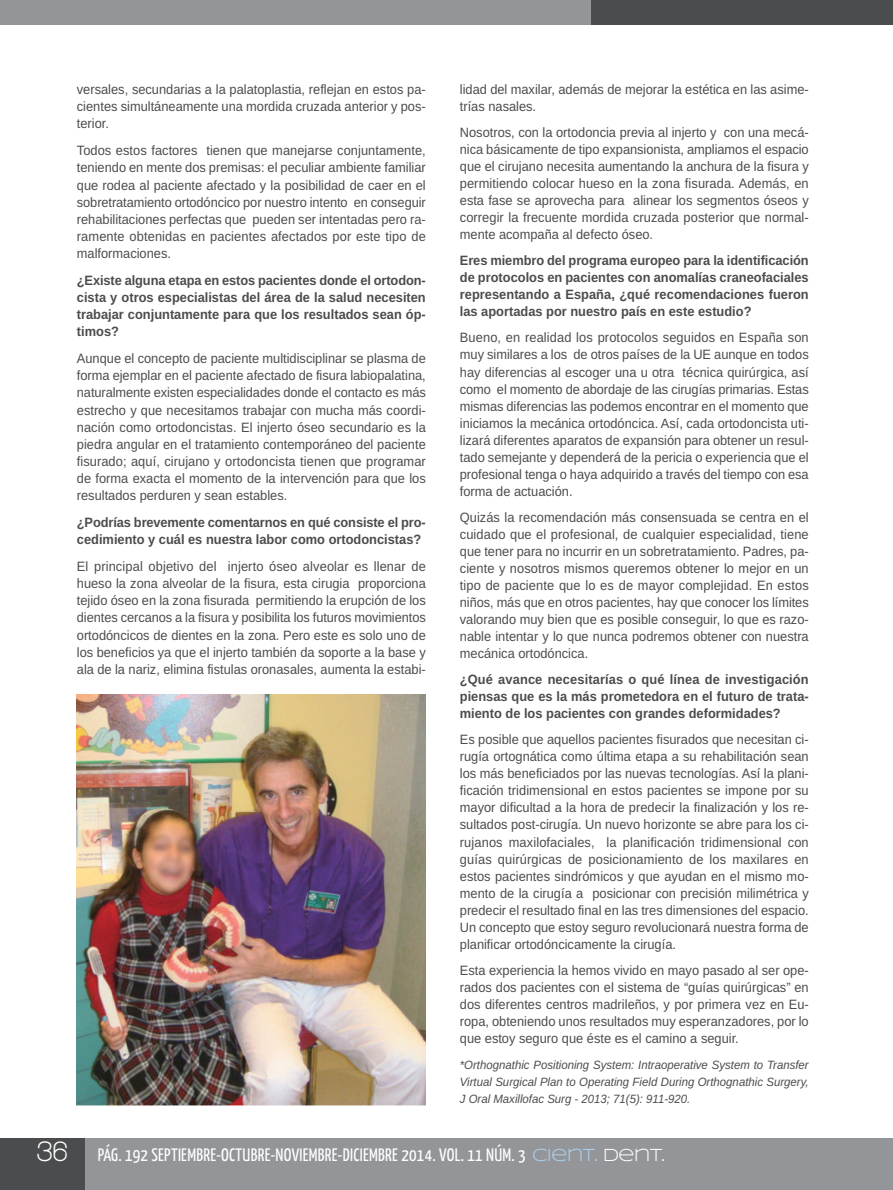
<style>
.page{position:relative;width:893px;height:1190px;background:#fff}
.page>*{position:absolute;margin:0;border:0;box-sizing:border-box;transform-origin:0 0}
.t1{font:18px "Yanone Kaffeesatz";letter-spacing:.015em;color:#fff}
.t2{font:13.5px/17.1px "Arimo";color:#4b4c4d;text-align:justify;scale:.95 1}
.t3{font:700 13.5px/17.1px "Arimo";color:#4b4c4d;text-align:justify;scale:.95 1}
.t4{font:italic 12px/17.1px "Arimo";color:#4b4c4d;text-align:justify;scale:.95 1}
.s1{font-family:"Walkway";font-weight:700;font-size:30px}
.s2{font-family:"Syncopate";color:#add2ed}
.s3{font-family:"Syncopate"}
</style>
<div class="page">
<div style="left:0;top:1137px;width:892px;height:52px;background:#939598"></div>
<div style="left:0;top:0;width:599px;height:24px;background:#939598"></div>
<div style="left:591px;top:0;width:301px;height:24px;background:#4b4c4d"></div>
<div style="left:0;top:1137px;width:85px;height:52px;background:#4b4c4d"></div>
<img style="left:77px;top:694px;width:349px;height:411px">
<p class="t2" style="left:77px;top:81px;width:369px">versales, secundarias a la palatoplastia, reflejan en estos pa&shy;cientes simultáneamente una mordida cruzada anterior y pos&shy;terior.</p>
<p class="t2" style="left:77px;top:142px;width:369px">Todos estos factores tienen que manejarse conjuntamente, teniendo en mente dos premisas: el peculiar ambiente familiar que rodea al paciente afectado y la posibilidad de caer en el sobretratamiento ortodóncico por nuestro intento en conseguir rehabilitaciones perfectas que pueden ser intentadas pero ra&shy;ramente obtenidas en pacientes afectados por este tipo de malformaciones.</p>
<p class="t3" style="left:77px;top:272px;width:369px">¿Existe alguna etapa en estos pacientes donde el ortodon&shy;cista y otros especialistas del área de la salud necesiten trabajar conjuntamente para que los resultados sean óp&shy;timos?</p>
<p class="t2" style="left:77px;top:350px;width:369px">Aunque el concepto de paciente multidisciplinar se plasma de forma ejemplar en el paciente afectado de fisura labiopalatina, naturalmente existen especialidades donde el contacto es más estrecho y que necesitamos trabajar con mucha más coordi&shy;nación como ortodoncistas. El injerto óseo secundario es la piedra angular en el tratamiento contemporáneo del paciente fisurado; aquí, cirujano y ortodoncista tienen que programar de forma exacta el momento de la intervención para que los resultados perduren y sean estables.</p>
<p class="t3" style="left:77px;top:513px;width:369px">¿Podrías brevemente comentarnos en qué consiste el pro&shy;cedimiento y cuál es nuestra labor como ortodoncistas?</p>
<p class="t2" style="left:77px;top:558px;width:369px">El principal objetivo del injerto óseo alveolar es llenar de hueso la zona alveolar de la fisura, esta cirugia proporciona tejido óseo en la zona fisurada permitiendo la erupción de los dientes cercanos a la fisura y posibilita los futuros movimientos ortodóncicos de dientes en la zona. Pero este es solo uno de los beneficios ya que el injerto también da soporte a la base y ala de la nariz, elimina fistulas oronasales, aumenta la estabi-</p>
<p class="t2" style="left:460px;top:81px;width:369px">lidad del maxilar, además de mejorar la estética en las asime&shy;trías nasales.</p>
<p class="t2" style="left:460px;top:124px;width:369px">Nosotros, con la ortodoncia previa al injerto y con una mecá&shy;nica básicamente de tipo expansionista, ampliamos el espacio que el cirujano necesita aumentando la anchura de la fisura y permitiendo colocar hueso en la zona fisurada. Además, en esta fase se aprovecha para alinear los segmentos óseos y corregir la frecuente mordida cruzada posterior que normal&shy;mente acompaña al defecto óseo.</p>
<p class="t3" style="left:460px;top:252px;width:369px">Eres miembro del programa europeo para la identificación de protocolos en pacientes con anomalías craneofaciales representando a España, ¿qué recomendaciones fueron las aportadas por nuestro país en este estudio?</p>
<p class="t2" style="left:460px;top:329px;width:369px">Bueno, en realidad los protocolos seguidos en España son muy similares a los de otros países de la uE aunque en todos hay diferencias al escoger una u otra técnica quirúrgica, así como el momento de abordaje de las cirugías primarias. Estas mismas diferencias las podemos encontrar en el momento que iniciamos la mecánica ortodóncica. Así, cada ortodoncista uti&shy;lizará diferentes aparatos de expansión para obtener un resul&shy;tado semejante y dependerá de la pericia o experiencia que el profesional tenga o haya adquirido a través del tiempo con esa forma de actuación.</p>
<p class="t2" style="left:460px;top:508px;width:369px">Quizás la recomendación más consensuada se centra en el cuidado que el profesional, de cualquier especialidad, tiene que tener para no incurrir en un sobretratamiento. Padres, pa&shy;ciente y nosotros mismos queremos obtener lo mejor en un tipo de paciente que lo es de mayor complejidad. En estos niños, más que en otros pacientes, hay que conocer los límites valorando muy bien que es posible conseguir, lo que es razo&shy;nable intentar y lo que nunca podremos obtener con nuestra mecánica ortodóncica.</p>
<p class="t3" style="left:460px;top:670px;width:369px">¿Qué avance necesitarías o qué línea de investigación piensas que es la más prometedora en el futuro de trata&shy;miento de los pacientes con grandes deformidades?</p>
<p class="t2" style="left:460px;top:730px;width:369px">Es posible que aquellos pacientes fisurados que necesitan ci&shy;rugía ortognática como última etapa a su rehabilitación sean los más beneficiados por las nuevas tecnologías. Así la plani&shy;ficación tridimensional en estos pacientes se impone por su mayor dificultad a la hora de predecir la finalización y los re&shy;sultados post-cirugía. un nuevo horizonte se abre para los ci&shy;rujanos maxilofaciales, la planificación tridimensional con guías quirúrgicas de posicionamiento de los maxilares en estos pacientes sindrómicos y que ayudan en el mismo mo&shy;mento de la cirugía a posicionar con precisión milimétrica y predecir el resultado final en las tres dimensiones del espacio. un concepto que estoy seguro revolucionará nuestra forma de planificar ortodóncicamente la cirugía.</p>
<p class="t2" style="left:460px;top:961px;width:369px">Esta experiencia la hemos vivido en mayo pasado al ser ope&shy;rados dos pacientes con el sistema de “guías quirúrgicas” en dos diferentes centros madrileños, y por primera vez en Eu&shy;ropa, obteniendo unos resultados muy esperanzadores, por lo que estoy seguro que éste es el camino a seguir.</p>
<p class="t4" style="left:460px;top:1055px;width:369px">*Orthognathic Positioning System: Intraoperative System to Transfer Virtual Surgical Plan to Operating Field During Orthognathic Surgery, J Oral Maxillofac Surg - 2013; 71(5): 911-920.</p>
<h1 class="t1" style="left:37px;top:1143px;width:629px"><span class="s1">36</span> PÁG. 192 SEPTIEMBRE-OCTUBRE-NOVIEMBRE-DICIEMBRE 2014. VOL. 11 NÚM. 3 <span class="s2">CIENT.</span> <span class="s3">DENT.</span></h1>
</div>
